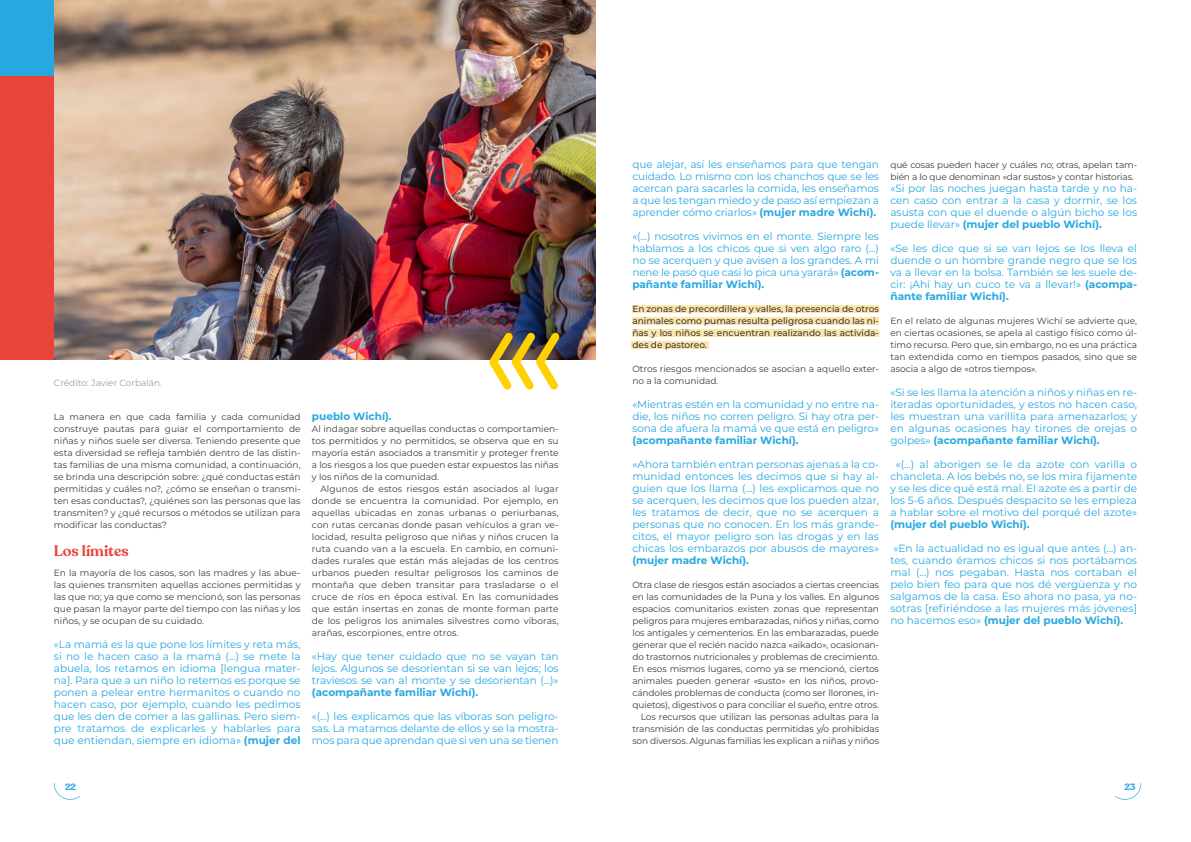
<style>
.page{position:relative;width:1191px;height:842px;background:#fff}
.page>*{position:absolute;margin:0;border:0;box-sizing:border-box;transform-origin:0 0}
.t1{font:600 15px "Recoleta";color:#e9443b}
.t2{font:10.5px/12px "Montserrat";color:#27a8e0;text-align:justify}
.t3{font:700 10.5px "Montserrat";color:#27a8e0}
.t4{font:9px/12px "Montserrat";letter-spacing:-.01em;color:#3c3c3b;text-align:justify}
.t5{font:500 9px/12px "Montserrat";color:#3c3c3b;text-align:justify}
.t6{font:9px "Montserrat";color:#9d9d9c}
.t7{font:700 9px "Recoleta";color:#27a8e0}
.s1{font-weight:700}
</style>
<div class="page">
<svg style="left:1115px;top:783px;width:26px;height:17px"></svg>
<svg style="left:54px;top:783px;width:26px;height:17px"></svg>
<div style="left:631px;top:306px;width:247px;height:7px;background:#ffe4a7"></div>
<div style="left:631px;top:318px;width:247px;height:7px;background:#ffe4a7"></div>
<div style="left:631px;top:329px;width:247px;height:7px;background:#ffe4a7"></div>
<div style="left:631px;top:342px;width:78px;height:7px;background:#ffe4a7"></div>
<img style="left:54px;top:0;width:541px;height:360px">
<div style="left:0;top:0;width:54px;height:204px;background:#27a8e0"></div>
<div style="left:0;top:77px;width:54px;height:283px;background:#e9443b"></div>
<svg style="left:489px;top:333px;width:71px;height:57px"></svg>
<p class="t6" style="left:54px;top:377px;width:110px">Crédito: Javier Corbalán.</p>
<p class="t4" style="left:54px;top:410px;width:248px">La manera en que cada familia y cada comunidad construye pautas para guiar el comportamiento de niñas y niños suele ser diversa. Teniendo presente que esta diversidad se refleja también dentro de las distin&shy;tas familias de una misma comunidad, a continuación, se brinda una descripción sobre: ¿qué conductas están permitidas y cuáles no?, ¿cómo se enseñan o transmi&shy;ten esas conductas?, ¿quiénes son las personas que las transmiten? y ¿qué recursos o métodos se utilizan para modificar las conductas?</p>
<h1 class="t1" style="left:54px;top:541px;width:76px">Los límites</h1>
<p class="t4" style="left:54px;top:566px;width:248px">En la mayoría de los casos, son las madres y las abue&shy;las quienes transmiten aquellas acciones permitidas y las que no; ya que como se mencionó, son las personas que pasan la mayor parte del tiempo con las niñas y los niños, y se ocupan de su cuidado.</p>
<p class="t2" style="left:54px;top:638px;width:248px">«La mamá es la que pone los límites y reta más, si no le hacen caso a la mamá (...) se mete la abuela, los retamos en idioma [lengua mater&shy;na]. Para que a un niño lo retemos es porque se ponen a pelear entre hermanitos o cuando no hacen caso, por ejemplo, cuando les pedimos que les den de comer a las gallinas. Pero siem&shy;pre tratamos de explicarles y hablarles para que entiendan, siempre en idioma» <span class="s1">(mujer del</span></p>
<p class="t3" style="left:312px;top:409px;width:81px">pueblo Wichí).</p>
<p class="t4" style="left:312px;top:422px;width:248px">Al indagar sobre aquellas conductas o comportamien&shy;tos permitidos y no permitidos, se observa que en su mayoría están asociados a transmitir y proteger frente a los riesgos a los que pueden estar expuestos las niñas y los niños de la comunidad.</p>
<p class="t4" style="left:312px;top:482px;width:248px;text-indent:9px">Algunos de estos riesgos están asociados al lugar donde se encuentra la comunidad. Por ejemplo, en aquellas ubicadas en zonas urbanas o periurbanas, con rutas cercanas donde pasan vehículos a gran ve&shy;locidad, resulta peligroso que niñas y niños crucen la ruta cuando van a la escuela. En cambio, en comuni&shy;dades rurales que están más alejadas de los centros urbanos pueden resultar peligrosos los caminos de montaña que deben transitar para trasladarse o el cruce de ríos en época estival. En las comunidades que están insertas en zonas de monte forman parte de los peligros los animales silvestres como víboras, arañas, escorpiones, entre otros.</p>
<p class="t2" style="left:312px;top:650px;width:248px">«Hay que tener cuidado que no se vayan tan lejos. Algunos se desorientan si se van lejos; los traviesos se van al monte y se desorientan (...)»</p>
<p class="t3" style="left:312px;top:685px;width:168px">(acompañante familiar Wichí).</p>
<p class="t2" style="left:312px;top:710px;width:248px">«(...) les explicamos que las víboras son peligro&shy;sas. La matamos delante de ellos y se la mostra&shy;mos para que aprendan que si ven una se tienen</p>
<p class="t2" style="left:632px;top:158px;width:248px">que alejar, así les enseñamos para que tengan cuidado. Lo mismo con los chanchos que se les acercan para sacarles la comida, les enseñamos a que les tengan miedo y de paso así empiezan a aprender cómo criarlos» <span class="s1">(mujer madre Wichí).</span></p>
<p class="t2" style="left:632px;top:230px;width:248px">«(…) nosotros vivimos en el monte. Siempre les hablamos a los chicos que si ven algo raro (…) no se acerquen y que avisen a los grandes. A mi nene le pasó que casi lo pica una yarará» <span class="s1">(acom&shy;pañante familiar Wichí).</span></p>
<p class="t5" style="left:632px;top:302px;width:248px">En zonas de precordillera y valles, la presencia de otros animales como pumas resulta peligrosa cuando las ni&shy;ñas y los niños se encuentran realizando las activida&shy;des de pastoreo.</p>
<p class="t4" style="left:632px;top:362px;width:248px">Otros riesgos mencionados se asocian a aquello exter&shy;no a la comunidad.</p>
<p class="t2" style="left:632px;top:398px;width:248px">«Mientras estén en la comunidad y no entre na&shy;die, los niños no corren peligro. Si hay otra per&shy;sona de afuera la mamá ve que está en peligro»</p>
<p class="t3" style="left:632px;top:433px;width:168px">(acompañante familiar Wichí).</p>
<p class="t2" style="left:632px;top:458px;width:248px">«Ahora también entran personas ajenas a la co&shy;munidad entonces les decimos que si hay al&shy;guien que los llama (...) les explicamos que no se acerquen, les decimos que los pueden alzar, les tratamos de decir, que no se acerquen a personas que no conocen. En los más grande&shy;citos, el mayor peligro son las drogas y en las chicas los embarazos por abusos de mayores»</p>
<p class="t3" style="left:632px;top:553px;width:118px">(mujer madre Wichí).</p>
<p class="t4" style="left:632px;top:578px;width:248px;text-align:right">Otra clase de riesgos están asociados a ciertas creencias en las comunidades de la Puna y los valles. En algunos espacios comunitarios existen zonas que representan peligros para mujeres embarazadas, niños y niñas, como los antigales y cementerios. En las embarazadas, puede generar que el recién nacido nazca «aikado», ocasionan&shy;do trastornos nutricionales y problemas de crecimiento.<br>En esos mismos lugares, como ya se mencionó, ciertos animales pueden generar «susto» en los niños, provo&shy;cándoles problemas de conducta (como ser llorones, in&shy;quietos), digestivos o para conciliar el sueño, entre otros.<br>Los recursos que utilizan las personas adultas para la transmisión de las conductas permitidas y/o prohibidas son diversos. Algunas familias les explican a niñas y niños</p>
<p class="t4" style="left:890px;top:158px;width:248px">qué cosas pueden hacer y cuáles no; otras, apelan tam&shy;bién a lo que denominan «dar sustos» y contar historias.</p>
<p class="t2" style="left:890px;top:182px;width:248px">«Si por las noches juegan hasta tarde y no ha&shy;cen caso con entrar a la casa y dormir, se los asusta con que el duende o algún bicho se los puede llevar» <span class="s1">(mujer del pueblo Wichí).</span></p>
<p class="t2" style="left:890px;top:242px;width:248px">«Se les dice que si se van lejos se los lleva el duende o un hombre grande negro que se los va a llevar en la bolsa. También se les suele de&shy;cir: ¡Ahí hay un cuco te va a llevar!» <span class="s1">(acompa&shy;ñante familiar Wichí).</span></p>
<p class="t4" style="left:890px;top:314px;width:248px">En el relato de algunas mujeres Wichí se advierte que, en ciertas ocasiones, se apela al castigo físico como úl&shy;timo recurso. Pero que, sin embargo, no es una práctica tan extendida como en tiempos pasados, sino que se asocia a algo de «otros tiempos».</p>
<p class="t2" style="left:890px;top:386px;width:248px">«Si se les llama la atención a niños y niñas en re&shy;iteradas oportunidades, y estos no hacen caso, les muestran una varillita para amenazarlos; y en algunas ocasiones hay tirones de orejas o golpes» <span class="s1">(acompañante familiar Wichí).</span></p>
<p class="t2" style="left:890px;top:458px;width:248px;text-align:center">«(...) al aborigen se le da azote con varilla o chancleta. A los bebés no, se los mira fijamente y se les dice qué está mal. El azote es a partir de los 5-6 años. Después despacito se les empieza a hablar sobre el motivo del porqué del azote»</p>
<p class="t3" style="left:890px;top:517px;width:141px">(mujer del pueblo Wichí).</p>
<p class="t2" style="left:890px;top:542px;width:248px">«En la actualidad no es igual que antes (...) an&shy;tes, cuando éramos chicos si nos portábamos mal (...) nos pegaban. Hasta nos cortaban el pelo bien feo para que nos dé vergüenza y no salgamos de la casa. Eso ahora no pasa, ya no&shy;sotras [refiriéndose a las mujeres más jóvenes] no hacemos eso» <span class="s1">(mujer del pueblo Wichí).</span></p>
<p class="t7" style="left:65px;top:781px;width:13px">22</p>
<p class="t7" style="left:1124px;top:781px;width:13px">23</p>
</div>
